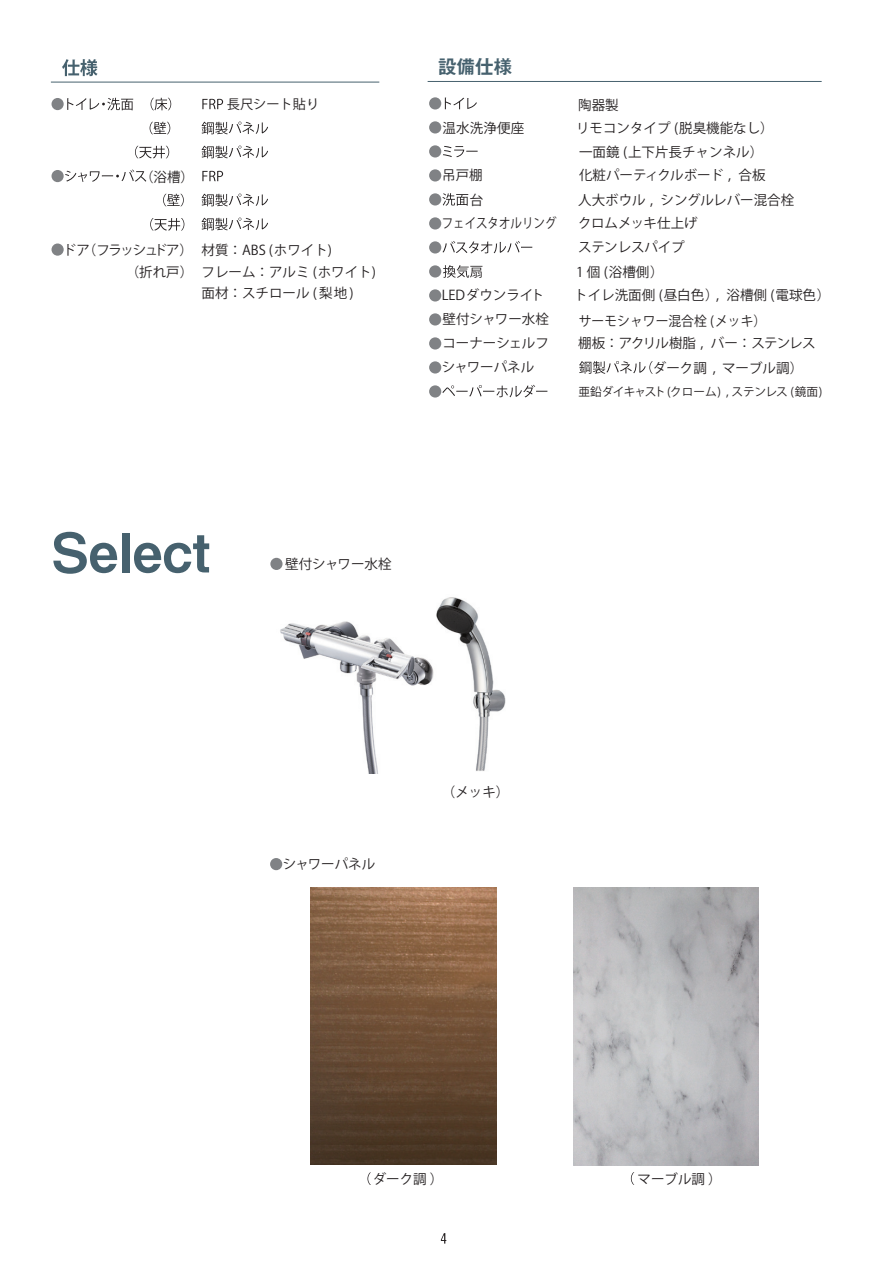
<style>
.page{position:relative;width:893px;height:1263px;background:#fff}
.page>*{position:absolute;margin:0;border:0;box-sizing:border-box;transform-origin:0 0}
.t1{font:54px "Midashi Go Pr 5 MB31";color:#46616e}
.t2{font:19.5px "Midashi Go Pr 5 MB31";color:#46616e}
.t3{font:13.5px/22.5px "Koz Go Pro";color:#231f20}
.t4{font:13.5px "Koz Go Pro";letter-spacing:-.05em;color:#231f20}
.t5{font:13.5px "Koz Go Pro";color:#231f20;scale:.95 1}
.t6{font:13.5px "Koz Go Pro";color:#231f20;scale:.85 1}
.t7{font:13.5px "Koz Go Pro";letter-spacing:-.1em;color:#231f20}
.t8{font:13.2px "Koz Go Pro";color:#231f20}
.t9{font:11.7px "Koz Go Pro";letter-spacing:-.025em;color:#231f20}
</style>
<div class="page">
<img style="left:280px;top:597px;width:226px;height:177px">
<hr style="left:51px;top:82px;width:328px;height:1px;background:#46616e">
<svg style="left:62px;top:59px;width:36px;height:17px"></svg>
<hr style="left:428px;top:81px;width:394px;height:1px;background:#46616e">
<div style="left:52px;top:98px;width:12px;height:12px;background:#808285;border-radius:50%"></div>
<svg style="left:67px;top:98px;width:66px;height:12px"></svg>
<svg style="left:151px;top:98px;width:20px;height:12px"></svg>
<svg style="left:150px;top:122px;width:20px;height:12px"></svg>
<svg style="left:135px;top:146px;width:34px;height:12px"></svg>
<div style="left:52px;top:170px;width:12px;height:12px;background:#808285;border-radius:50%"></div>
<svg style="left:65px;top:169px;width:81px;height:13px"></svg>
<svg style="left:163px;top:194px;width:21px;height:12px"></svg>
<svg style="left:150px;top:218px;width:34px;height:13px"></svg>
<div style="left:429px;top:97px;width:12px;height:12px;background:#808285;border-radius:50%"></div>
<svg style="left:445px;top:98px;width:32px;height:11px"></svg>
<div style="left:429px;top:121px;width:12px;height:12px;background:#808285;border-radius:50%"></div>
<div style="left:429px;top:145px;width:12px;height:12px;background:#808285;border-radius:50%"></div>
<svg style="left:443px;top:146px;width:35px;height:11px"></svg>
<div style="left:429px;top:169px;width:12px;height:12px;background:#808285;border-radius:50%"></div>
<div style="left:429px;top:193px;width:12px;height:12px;background:#808285;border-radius:50%"></div>
<svg style="left:442px;top:193px;width:26px;height:13px"></svg>
<div style="left:429px;top:217px;width:12px;height:12px;background:#808285;border-radius:50%"></div>
<div style="left:429px;top:241px;width:12px;height:12px;background:#808285;border-radius:50%"></div>
<svg style="left:442px;top:241px;width:90px;height:12px"></svg>
<div style="left:429px;top:265px;width:12px;height:12px;background:#808285;border-radius:50%"></div>
<svg style="left:443px;top:265px;width:39px;height:13px"></svg>
<div style="left:429px;top:289px;width:12px;height:12px;background:#808285;border-radius:50%"></div>
<div style="left:429px;top:313px;width:12px;height:12px;background:#808285;border-radius:50%"></div>
<div style="left:429px;top:337px;width:12px;height:12px;background:#808285;border-radius:50%"></div>
<div style="left:429px;top:361px;width:12px;height:12px;background:#808285;border-radius:50%"></div>
<div style="left:429px;top:385px;width:12px;height:12px;background:#808285;border-radius:50%"></div>
<svg style="left:442px;top:385px;width:105px;height:12px"></svg>
<svg style="left:202px;top:99px;width:21px;height:10px"></svg>
<svg style="left:202px;top:122px;width:66px;height:12px"></svg>
<svg style="left:202px;top:146px;width:66px;height:12px"></svg>
<svg style="left:202px;top:171px;width:21px;height:10px"></svg>
<svg style="left:202px;top:194px;width:66px;height:12px"></svg>
<svg style="left:202px;top:218px;width:66px;height:12px"></svg>
<svg style="left:579px;top:361px;width:74px;height:13px"></svg>
<svg style="left:441px;top:1233px;width:5px;height:10px"></svg>
<div style="left:270px;top:558px;width:13px;height:12px;background:#808285;border-radius:50%"></div>
<img style="left:310px;top:887px;width:186px;height:277px">
<img style="left:573px;top:887px;width:185px;height:278px">
<svg style="left:367px;top:1172px;width:4px;height:13px"></svg>
<svg style="left:631px;top:1172px;width:3px;height:13px"></svg>
<div style="left:52px;top:243px;width:12px;height:13px;background:#808285;border-radius:50%"></div>
<div style="left:270px;top:858px;width:12px;height:12px;background:#808285;border-radius:50%"></div>
<p class="t3" style="left:140px;top:166px;width:55px">（浴槽）</p>
<p class="t8" style="left:227px;top:96px;width:94px">長尺シート貼り</p>
<p class="t3" style="left:63px;top:239px;width:28px">ドア</p>
<p class="t3" style="left:202px;top:239px;width:176px">材質：ABS (ホワイト)<br>フレーム：アルミ (ホワイト)</p>
<p class="t3" style="left:202px;top:282px;width:154px">面材：スチロール (梨地)</p>
<p class="t7" style="left:83px;top:241px;width:112px">（フラッシュドア）</p>
<p class="t3" style="left:126px;top:261px;width:69px">（折れ戸）</p>
<h2 class="t2" style="left:438px;top:51px;width:77px">設備仕様</h2>
<p class="t3" style="left:443px;top:117px;width:83px">温水洗浄便座</p>
<p class="t3" style="left:576px;top:95px;width:199px">陶器製<br>リモコンタイプ (脱臭機能なし）</p>
<p class="t3" style="left:579px;top:141px;width:186px">一面鏡 (上下片長チャンネル）</p>
<p class="t3" style="left:442px;top:164px;width:42px">吊戸棚</p>
<p class="t3" style="left:579px;top:164px;width:188px">化粧パーティクルボード , 合板</p>
<p class="t3" style="left:470px;top:189px;width:15px">台</p>
<p class="t3" style="left:578px;top:189px;width:218px">人大ボウル , シングルレバー混合栓</p>
<p class="t6" style="left:442px;top:214px;width:136px">フェイスタオルリング</p>
<p class="t3" style="left:576px;top:236px;width:110px;line-height:24.3px">ステンレスパイプ<br>1 個 (浴槽側）</p>
<p class="t3" style="left:442px;top:284px;width:104px">LEDダウンライト</p>
<p class="t3" style="left:574px;top:284px;width:258px">トイレ洗面側 (昼白色）, 浴槽側 (電球色）</p>
<p class="t3" style="left:578px;top:212px;width:121px">クロムメッキ仕上げ</p>
<p class="t3" style="left:442px;top:308px;width:108px;line-height:23.5px">壁付シャワー水栓コーナーシェルフ</p>
<p class="t3" style="left:442px;top:357px;width:94px">シャワーパネル</p>
<p class="t5" style="left:579px;top:312px;width:199px">サーモシャワー混合栓 (メッキ）</p>
<p class="t4" style="left:578px;top:334px;width:239px">棚板：アクリル樹脂 , バー：ステンレス</p>
<p class="t3" style="left:653px;top:357px;width:152px">ダーク調 , マーブル調）</p>
<p class="t9" style="left:578px;top:384px;width:245px">亜鉛ダイキャスト(クローム) , ステンレス (鏡面)</p>
<h1 class="t1" style="left:52px;top:509px;width:160px">Select</h1>
<p class="t3" style="left:285px;top:553px;width:108px">壁付シャワー水栓</p>
<p class="t3" style="left:283px;top:853px;width:94px">シャワーパネル</p>
<p class="t3" style="left:442px;top:781px;width:69px">（メッキ）</p>
<p class="t3" style="left:373px;top:1168px;width:72px">ダーク調 ）</p>
<p class="t3" style="left:638px;top:1168px;width:86px">マーブル調 ）</p>
</div>
